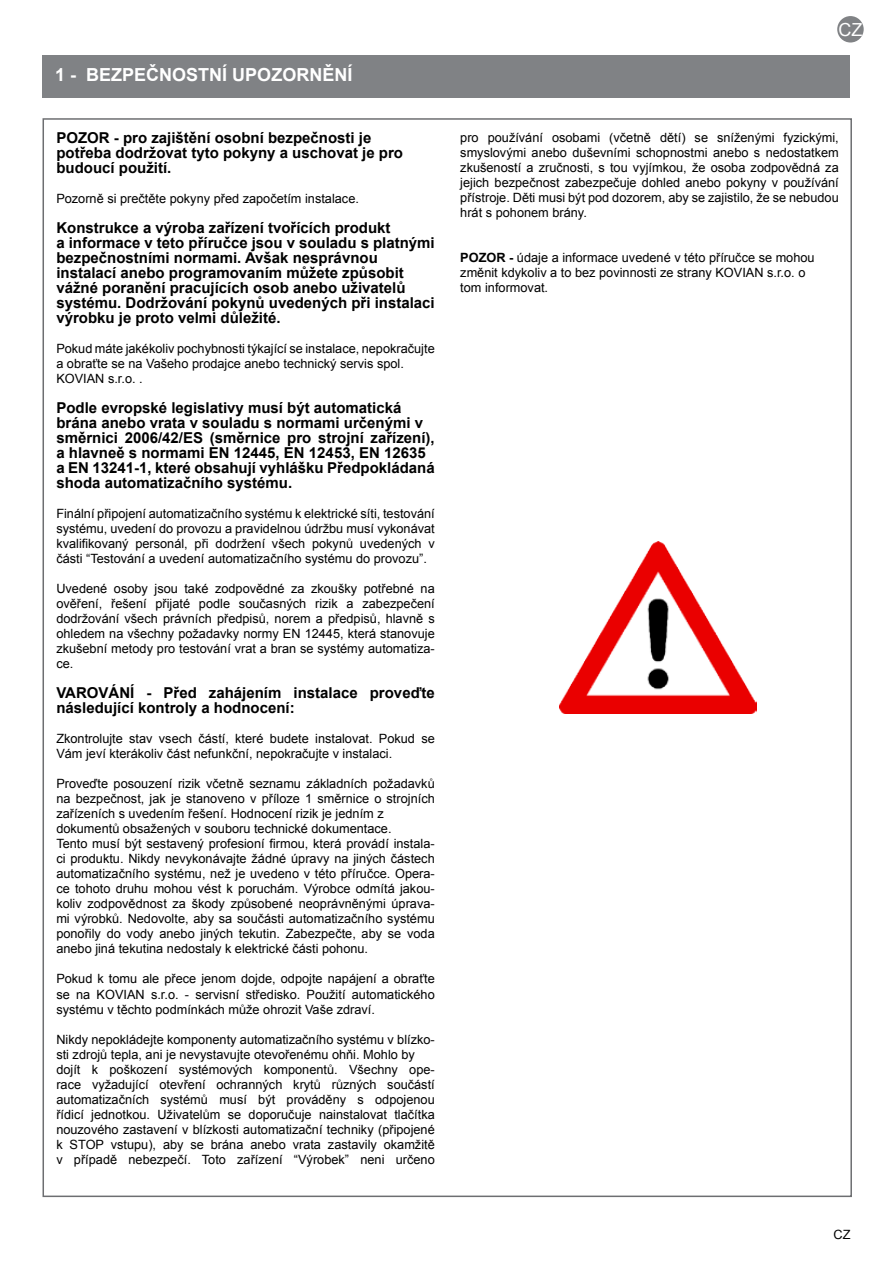
<style>
.page{position:relative;width:893px;height:1263px;background:#fff}
.page>*{position:absolute;margin:0;border:0;box-sizing:border-box;transform-origin:0 0}
.t1{font:700 18px "Arial";color:#fff}
.t2{font:18px "Arial";color:#fff}
.t3{font:700 15px/15px "Arial";color:#000}
.t4{font:12.75px/15px "Arial";color:#000;text-align:justify}
.s1{font-weight:700}
</style>
<div class="page">
<div style="left:43px;top:55px;width:807px;height:43px;background:#808285"></div>
<div style="left:837px;top:16px;width:27px;height:27px;background:#808285;border-radius:50%"></div>
<img style="left:560px;top:541px;width:197px;height:173px">
<p class="t1" style="left:55px;top:62px;width:299px">1 - BEZPEČNOSTNÍ UPOZORNĚNÍ</p>
<p class="t3" style="left:56px;top:131px;width:317px">POZOR - pro zajištění osobní bezpečnosti je</p>
<p class="t3" style="left:56px;top:146px;width:348px">potřeba dodržovat tyto pokyny a uschovat je pro</p>
<p class="t3" style="left:56px;top:161px;width:117px">budoucí použití.</p>
<p class="t4" style="left:56px;top:192px;width:304px">Pozorně si prečtěte pokyny před započetím instalace.</p>
<p class="t3" style="left:56px;top:221px;width:336px">Konstrukce a výroba zařízení tvořících produkt</p>
<p class="t3" style="left:56px;top:236px;width:380px">a informace v teto příručce jsou v souladu s platnými</p>
<p class="t3" style="left:56px;top:251px;width:323px">bezpečnostními normami. Avšak nesprávnou</p>
<p class="t3" style="left:56px;top:266px;width:349px">instalací anebo programovaním můžete způsobit</p>
<p class="t3" style="left:56px;top:281px;width:351px">vážné poranění pracujících osob anebo uživatelů</p>
<p class="t3" style="left:56px;top:296px;width:380px">systému. Dodržování pokynů uvedených při instalaci výrobku je proto velmi důležité.</p>
<p class="t4" style="left:56px;top:342px;width:380px">Pokud máte jakékoliv pochybnosti týkající se instalace, nepokračujte a obraťte se na Vašeho prodajce anebo technický servis spol.</p>
<p class="t4" style="left:56px;top:372px;width:88px">KOVIAN s.r.o. .</p>
<p class="t3" style="left:56px;top:401px;width:347px">Podle evropské legislativy musí být automatická</p>
<p class="t3" style="left:56px;top:416px;width:368px">brána anebo vrata v souladu s normami určenými v</p>
<p class="t3" style="left:56px;top:431px;width:380px">směrnici 2006/42/ES (směrnice pro strojní zařízení), a hlavneě s normami EN 12445, EN 12453, EN 12635</p>
<p class="t3" style="left:56px;top:461px;width:380px">a EN 13241-1, které obsahují vyhlášku Předpokládaná shoda automatizačního systému.</p>
<p class="t4" style="left:56px;top:507px;width:380px">Finální připojení automatizačního systému k elektrické síti, testování systému, uvedení do provozu a pravidelnou údržbu musí vykonávat kvalifikovaný personál, při dodržení všech pokynů uvedených v části “Testování a uvedení automatizačního systému do provozu”.</p>
<p class="t4" style="left:56px;top:582px;width:380px">Uvedené osoby jsou také zodpovědné za zkoušky potřebné na ověření, řešení přijaté podle současných rizik a zabezpečení dodržování všech právních předpisů, norem a předpisů, hlavně s ohledem na všechny požadavky normy EN 12445, která stanovuje zkušební metody pro testování vrat a bran se systémy automatiza&shy;ce.</p>
<p class="t3" style="left:56px;top:686px;width:380px">VAROVÁNÍ - Před zahájením instalace proveďte následující kontroly a hodnocení:</p>
<p class="t4" style="left:56px;top:732px;width:380px">Zkontrolujte stav vsech částí, které budete instalovat. Pokud se<br>Vám jeví kterákoliv část nefunkční, nepokračujte v instalaci.</p>
<p class="t4" style="left:56px;top:777px;width:380px">Proveďte posouzení rizik včetně seznamu základních požadavků na bezpečnost, jak je stanoveno v příloze 1 směrnice o strojních zařízeních s uvedením řešení. Hodnocení rizik je jedním z</p>
<p class="t4" style="left:56px;top:822px;width:337px">dokumentů obsažených v souboru technické dokumentace.</p>
<p class="t4" style="left:56px;top:837px;width:380px">Tento musí být sestavený profesioní firmou, která provádí instala&shy;ci produktu. Nikdy nevykonávajte žádné úpravy na jiných částech automatizačního systému, než je uvedeno v této příručce. Opera&shy;ce tohoto druhu mohou vést k poruchám. Výrobce odmítá jakou&shy;koliv zodpovědnost za škody způsobené neoprávněnými úprava&shy;mi výrobků. Nedovolte, aby sa součásti automatizačního systému ponořily do vody anebo jiných tekutin. Zabezpečte, aby se voda anebo jiná tekutina nedostaly k elektrické části pohonu.</p>
<p class="t4" style="left:56px;top:972px;width:380px">Pokud k tomu ale přece jenom dojde, odpojte napájení a obraťte se na KOVIAN s.r.o. - servisní středisko. Použití automatického systému v těchto podmínkách může ohrozit Vaše zdraví.</p>
<p class="t4" style="left:56px;top:1032px;width:380px">Nikdy nepokládejte komponenty automatizačního systému v blízko&shy;sti zdrojů tepla, ani je nevystavujte otevořenému ohňi. Mohlo by</p>
<p class="t4" style="left:56px;top:1062px;width:380px">dojít k poškození systémových komponentů. Všechny ope&shy;race vyžadující otevření ochranných krytů různých součástí automatizačních systémů musí být prováděny s odpojenou řídicí jednotkou. Uživatelům se doporučuje nainstalovat tlačítka nouzového zastavení v blízkosti automatizační techniky (připojené k STOP vstupu), aby se brána anebo vrata zastavily okamžitě v případě nebezpečí. Toto zařízení “Výrobek” neni určeno</p>
<h1 class="t2" style="left:838px;top:18px;width:25px">CZ</h1>
<p class="t4" style="left:460px;top:130px;width:380px">pro používání osobami (včetně dětí) se sníženými fyzickými, smyslovými anebo duševními schopnostmi anebo s nedostatkem zkušeností a zručnosti, s tou vyjímkou, že osoba zodpovědná za jejich bezpečnost zabezpečuje dohled anebo pokyny v používání přístroje. Děti musi být pod dozorem, aby se zajistilo, že se nebudou hrát s pohonem brány.</p>
<p class="t4" style="left:460px;top:250px;width:356px"><span class="s1">POZOR -</span> údaje a informace uvedené v této příručce se mohou</p>
<p class="t4" style="left:460px;top:265px;width:347px">změnit kdykoliv a to bez povinnosti ze strany KOVIAN s.r.o. o</p>
<p class="t4" style="left:460px;top:280px;width:89px">tom informovat.</p>
<p class="t4" style="left:833px;top:1227px;width:18px">CZ</p>
</div>
